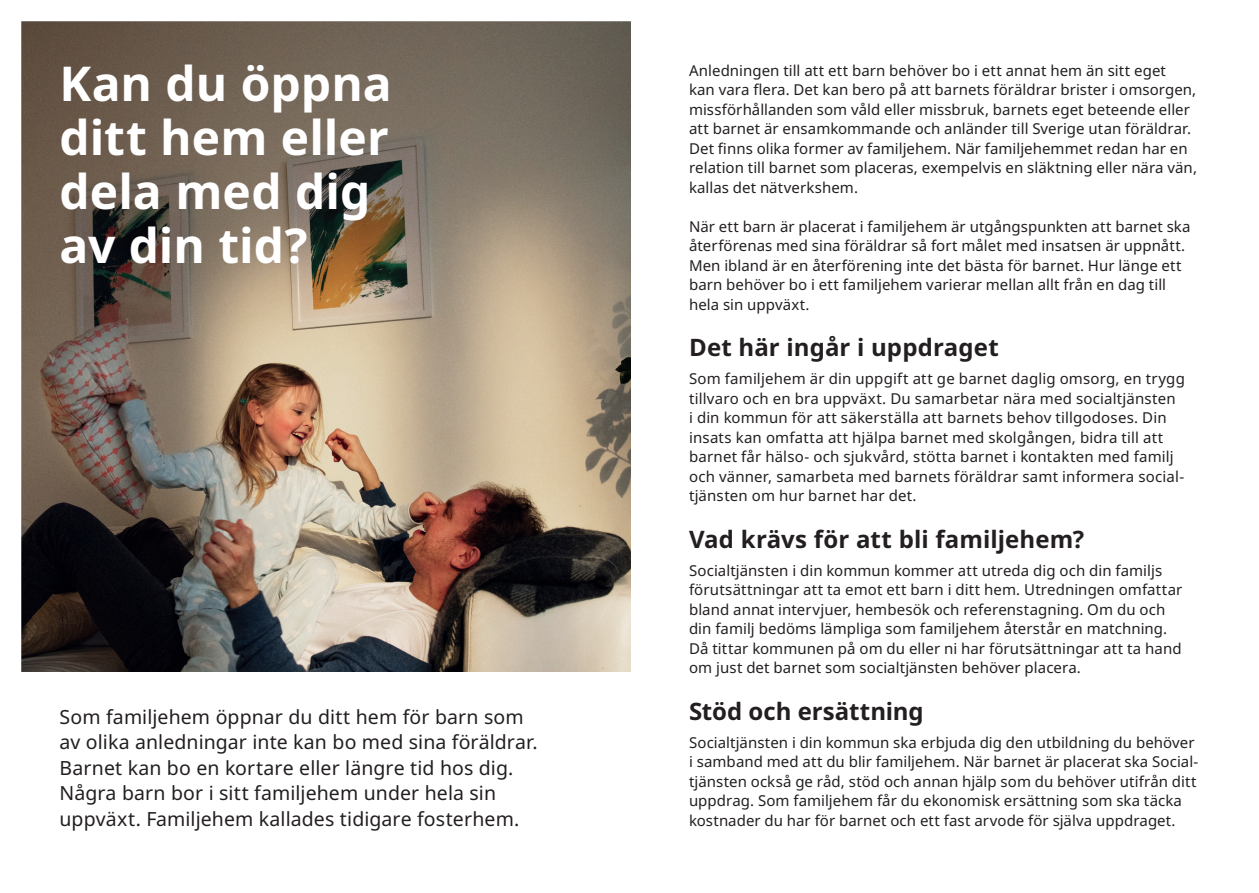
<style>
.page{position:relative;width:1259px;height:893px;background:#fff}
.page>*{position:absolute;margin:0;border:0;box-sizing:border-box;transform-origin:0 0}
.t1{font:700 48px/54px "Noto Sans";color:#fff}
.t2{font:700 24px "Noto Sans";color:#231f20}
.t3{font:19.5px/25.5px "Noto Sans";letter-spacing:.005em;color:#231f20}
.t4{font:15px/19.5px "Noto Sans";letter-spacing:.005em;color:#231f20}
</style>
<div class="page">
<img style="left:21px;top:21px;width:610px;height:651px">
<h1 class="t1" style="left:60px;top:57px;width:334px">Kan du öppna ditt hem eller dela med dig av din tid?</h1>
<p class="t3" style="left:60px;top:704px;width:480px">Som familjehem öppnar du ditt hem för barn som av olika anledningar inte kan bo med sina föräldrar.<br>Barnet kan bo en kortare eller längre tid hos dig.<br>Några barn bor i sitt familjehem under hela sin uppväxt. Familjehem kallades tidigare fosterhem.</p>
<p class="t4" style="left:689px;top:61px;width:509px">Anledningen till att ett barn behöver bo i ett annat hem än sitt eget<br>kan vara flera. Det kan bero på att barnets föräldrar brister i omsorgen, missförhållanden som våld eller missbruk, barnets eget beteende eller att barnet är ensamkommande och anländer till Sverige utan föräldrar.<br>Det finns olika former av familjehem. När familjehemmet redan har en relation till barnet som placeras, exempelvis en släktning eller nära vän, kallas det nätverkshem.</p>
<p class="t4" style="left:689px;top:217px;width:503px">När ett barn är placerat i familjehem är utgångspunkten att barnet ska återförenas med sina föräldrar så fort målet med insatsen är uppnått.<br>Men ibland är en återförening inte det bästa för barnet. Hur länge ett barn behöver bo i ett familjehem varierar mellan allt från en dag till hela sin uppväxt.</p>
<h2 class="t2" style="left:689px;top:330px;width:311px">Det här ingår i uppdraget</h2>
<p class="t4" style="left:689px;top:369px;width:497px">Som familjehem är din uppgift att ge barnet daglig omsorg, en trygg tillvaro och en bra uppväxt. Du samarbetar nära med socialtjänsten<br>i din kommun för att säkerställa att barnets behov tillgodoses. Din insats kan omfatta att hjälpa barnet med skolgången, bidra till att barnet får hälso- och sjukvård, stötta barnet i kontakten med familj och vänner, samarbeta med barnets föräldrar samt informera social&shy;tjänsten om hur barnet har det.</p>
<h2 class="t2" style="left:689px;top:522px;width:397px">Vad krävs för att bli familjehem?</h2>
<p class="t4" style="left:689px;top:561px;width:495px">Socialtjänsten i din kommun kommer att utreda dig och din familjs förutsättningar att ta emot ett barn i ditt hem. Utredningen omfattar bland annat intervjuer, hembesök och referenstagning. Om du och din familj bedöms lämpliga som familjehem återstår en matchning.<br>Då tittar kommunen på om du eller ni har förutsättningar att ta hand om just det barnet som socialtjänsten behöver placera.</p>
<h2 class="t2" style="left:689px;top:694px;width:236px">Stöd och ersättning</h2>
<p class="t4" style="left:689px;top:733px;width:511px">Socialtjänsten i din kommun ska erbjuda dig den utbildning du behöver i samband med att du blir familjehem. När barnet är placerat ska Social&shy;tjänsten också ge råd, stöd och annan hjälp som du behöver utifrån ditt uppdrag. Som familjehem får du ekonomisk ersättning som ska täcka kostnader du har för barnet och ett fast arvode för själva uppdraget.</p>
</div>
